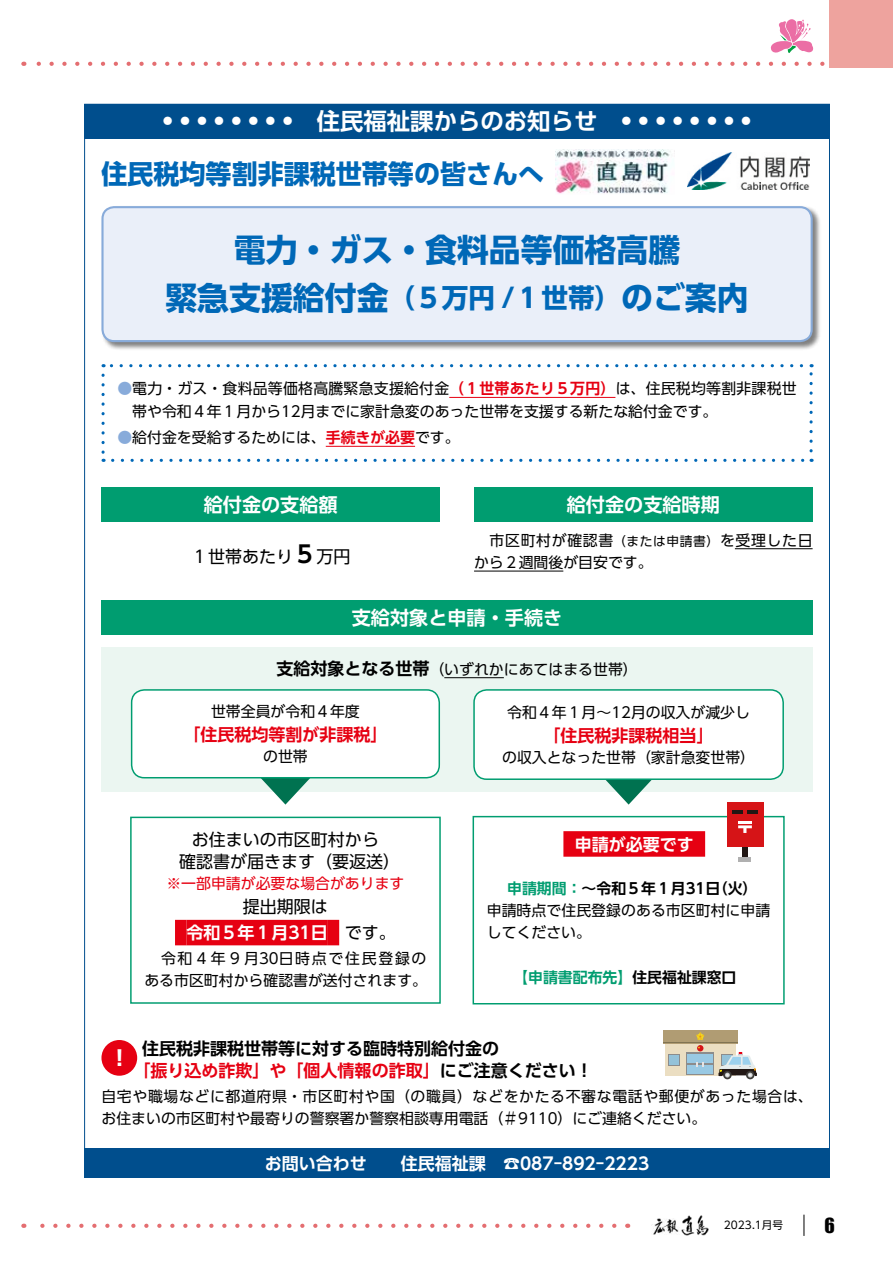
<style>
.page{position:relative;width:893px;height:1263px;background:#fff}
.page>*{position:absolute;margin:0;border:0;box-sizing:border-box;transform-origin:0 0}
.t1{font:700 31.95px/47.8px "UD Shin Go Pro";color:#0068b7}
.t2{font:700 26.55px "UD Shin Go Pro";color:#0068b7}
.t3{font:700 23.4px "Shin Go Pro De";color:#fff}
.t4{font:700 23.4px "UD Shin Go Pro De";color:#fff}
.t5{font:700 23.4px "UD Shin Go Pro De";color:#000}
.t6{font:700 20.85px "UD Shin Go Pro";color:#fff}
.t7{font:700 19.2px "UD Shin Go Pro De";color:#fff}
.t8{font:19.2px "Impact";color:#000}
.t9{font:700 16.95px "UD Shin Go Pro De";color:#e60012}
.t10{font:700 16.95px "UD Shin Go Pro De";color:#fff}
.t11{font:16.95px/22.4px "UD Shin Go Pro";color:#000;text-align:center}
.t12{font:700 16.95px "UD Shin Go Pro De";color:#000}
.t13{font:14.85px/22.4px "UD Shin Go Pro";color:#000}
.t14{font:14.85px/22.4px "UD Shin Go Pro";letter-spacing:.04em;color:#000}
.t15{font:700 14.85px "UD Shin Go Pro De";color:#000}
.t16{font:14.85px "UD Shin Go Pro";color:#e60012}
.t17{font:700 14.85px "UD Shin Go Pro De";color:#009d70}
.t18{font:12.75px "UD Shin Go Pro";letter-spacing:.045em;color:#000}
.t19{font:10.65px "UD Shin Go Pro";color:#000}
.s1{color:#88abda}
.s2{font-family:"UD Shin Go Pro De";font-weight:700;color:#e60012}
.s3{color:#009d70}
.s4{color:#000}
</style>
<div class="page">
<svg style="left:804px;top:1215px;width:1px;height:21px"></svg>
<svg style="left:36px;top:62px;width:789px;height:4px"></svg>
<div style="left:829px;top:0;width:64px;height:68px;background:#eea39e"></div>
<svg style="left:771px;top:19px;width:42px;height:34px"></svg>
<svg style="left:40px;top:1224px;width:574px;height:4px"></svg>
<img style="left:652px;top:1219px;width:27px;height:16px">
<img style="left:682px;top:1215px;width:27px;height:20px">
<div style="left:84px;top:104px;width:746px;height:34px;background:#004e8d"></div>
<div style="left:101px;top:206px;width:720px;height:145px;background:#000;opacity:.5"></div>
<div style="left:102px;top:207px;width:710px;height:134px;background:#eaeff9;border-radius:12px"></div>
<div style="left:101px;top:206px;width:712px;height:136px;border:2px solid #88abda;border-radius:12px"></div>
<hr style="left:449px;top:397px;width:166px;height:1px;background:#e60012">
<hr style="left:326px;top:446px;width:89px;height:1px;background:#e60012">
<svg style="left:101px;top:375px;width:4px;height:87px"></svg>
<svg style="left:113px;top:459px;width:699px;height:3px"></svg>
<svg style="left:809px;top:364px;width:4px;height:87px"></svg>
<svg style="left:103px;top:364px;width:698px;height:3px"></svg>
<div style="left:84px;top:1148px;width:746px;height:30px;background:#004e8d"></div>
<div style="left:101px;top:488px;width:339px;height:34px;background:#009d70"></div>
<div style="left:474px;top:488px;width:339px;height:34px;background:#009d70"></div>
<hr style="left:735px;top:548px;width:78px;height:1px;background:#000">
<hr style="left:474px;top:571px;width:89px;height:1px;background:#000">
<div style="left:101px;top:1040px;width:36px;height:36px;background:#e60012;border-radius:50%"></div>
<div style="left:665px;top:1032px;width:71px;height:43px;background:#ebdec2"></div>
<svg style="left:686px;top:1052px;width:28px;height:23px"></svg>
<div style="left:687px;top:1054px;width:13px;height:9px;background:#99c9e3"></div>
<div style="left:701px;top:1054px;width:12px;height:9px;background:#99c9e3"></div>
<div style="left:687px;top:1065px;width:13px;height:9px;background:#99c9e3"></div>
<div style="left:701px;top:1065px;width:12px;height:9px;background:#99c9e3"></div>
<svg style="left:696px;top:1062px;width:8px;height:4px"></svg>
<div style="left:663px;top:1030px;width:75px;height:14px;background:#b09c73"></div>
<hr style="left:663px;top:1042px;width:75px;height:1px;background:#807352">
<svg style="left:668px;top:1054px;width:11px;height:11px"></svg>
<div style="left:669px;top:1054px;width:9px;height:10px;background:#94c2d9"></div>
<svg style="left:696px;top:1032px;width:8px;height:19px"></svg>
<svg style="left:723px;top:1071px;width:9px;height:8px"></svg>
<svg style="left:718px;top:1052px;width:39px;height:25px"></svg>
<div style="left:101px;top:601px;width:712px;height:34px;background:#009d70"></div>
<div style="left:101px;top:647px;width:712px;height:144px;background:#ebf6f1"></div>
<hr style="left:444px;top:677px;width:60px;height:1px;background:#000">
<svg style="left:260px;top:778px;width:51px;height:27px"></svg>
<div style="left:132px;top:690px;width:307px;height:88px;background:#fff;border-radius:13px"></div>
<div style="left:131px;top:689px;width:309px;height:89px;border:1px solid #009d70;border-radius:13px"></div>
<div style="left:175px;top:920px;width:11px;height:25px;background:#e60012"></div>
<div style="left:186px;top:920px;width:142px;height:25px;background:#e60012"></div>
<div style="left:328px;top:920px;width:11px;height:25px;background:#e60012"></div>
<div style="left:130px;top:817px;width:311px;height:187px;border:1px solid #009d70"></div>
<svg style="left:603px;top:780px;width:51px;height:25px"></svg>
<div style="left:474px;top:690px;width:309px;height:89px;background:#fff;border-radius:13px"></div>
<div style="left:473px;top:689px;width:311px;height:91px;border:1px solid #009d70;border-radius:13px"></div>
<div style="left:563px;top:831px;width:142px;height:26px;background:#e60012"></div>
<div style="left:473px;top:816px;width:312px;height:188px;border:1px solid #009d70"></div>
<div style="left:742px;top:836px;width:6px;height:25px;background:#211714"></div>
<div style="left:738px;top:857px;width:13px;height:5px;background:#b0b0b0"></div>
<div style="left:727px;top:802px;width:36px;height:44px;background:#d61417"></div>
<svg style="left:732px;top:810px;width:26px;height:3px"></svg>
<hr style="left:738px;top:821px;width:14px;height:3px;background:#fff">
<svg style="left:738px;top:825px;width:14px;height:8px"></svg>
<img style="left:556px;top:149px;width:115px;height:45px">
<img style="left:688px;top:152px;width:122px;height:38px">
<h3 class="t3" style="left:162px;top:102px;width:133px">••••••••</h3>
<h3 class="t4" style="left:317px;top:102px;width:282px">住民福祉課からのお知らせ</h3>
<h2 class="t2" style="left:101px;top:152px;width:444px">住民税均等割非課税世帯等の皆さんへ</h2>
<h3 class="t3" style="left:621px;top:102px;width:133px">••••••• •</h3>
<h1 class="t1" style="left:621px;top:225px;width:129px;text-indent:-387px">電力・ガス・食料品等価格高騰<br>のご案内</h1>
<h1 class="t1" style="left:165px;top:273px;width:225px">緊急支援給付金</h1>
<h2 class="t2" style="left:389px;top:276px;width:234px">（５万円 /１世帯）</h2>
<p class="t13" style="left:132px;top:377px;width:666px;text-indent:-15px"><span class="s1">●</span>電力・ガス・食料品等価格高騰緊急支援給付金<span class="s2">（１世帯あたり５万円）</span>は、住民税均等割非課税世帯や令和４年１月から12月までに家計急変のあった世帯を支援する新たな給付金です。</p>
<p class="t13" style="left:117px;top:426px;width:344px"><span class="s1">●</span>給付金を受給するためには、<span class="s2">手続きが必要</span>です。</p>
<p class="t7" style="left:204px;top:489px;width:135px">給付金の支給額</p>
<p class="t11" style="left:316px;top:544px;width:36px">万円</p>
<h3 class="t5" style="left:293px;top:535px;width:25px">５</h3>
<p class="t11" style="left:191px;top:544px;width:104px">１世帯あたり</p>
<p class="t7" style="left:567px;top:489px;width:155px">給付金の支給時期</p>
<p class="t13" style="left:474px;top:528px;width:180px">　市区町村が確認書<br>から２週間後が目安です。</p>
<p class="t18" style="left:613px;top:530px;width:108px">（または申請書）</p>
<p class="t13" style="left:720px;top:528px;width:94px">を受理した日</p>
<p class="t7" style="left:352px;top:602px;width:212px">支給対象と申請・手続き</p>
<p class="t13" style="left:429px;top:657px;width:210px">（いずれかにあてはまる世帯(</p>
<p class="t12" style="left:276px;top:654px;width:155px">支給対象となる世帯</p>
<p class="t13" style="left:211px;top:700px;width:150px">世帯全員が令和４年度</p>
<p class="t9" style="left:183px;top:721px;width:206px">「住民税均等割が非課税「</p>
<p class="t13" style="left:263px;top:744px;width:46px">の世帯</p>
<p class="t13" style="left:507px;top:701px;width:244px">令和４年１月～12月の収入が減少し</p>
<p class="t9" style="left:544px;top:722px;width:172px">「住民税非課税相当「</p>
<p class="t13" style="left:502px;top:745px;width:254px">の収入となった世帯（家計急変世帯(</p>
<p class="t11" style="left:179px;top:828px;width:223px">お住まいの市区町村から<br>確認書が届きます（要返送(</p>
<p class="t16" style="left:166px;top:871px;width:240px">※一部申請が必要な場合があります</p>
<p class="t11" style="left:243px;top:895px;width:87px">提出期限は</p>
<p class="t11" style="left:345px;top:921px;width:53px">です。</p>
<p class="t10" style="left:186px;top:919px;width:143px">令和５年１月31日</p>
<p class="t13" style="left:144px;top:947px;width:284px">　令和４年９月30日時点で住民登録のある市区町村から確認書が送付されます。</p>
<p class="t10" style="left:575px;top:830px;width:121px">申請が必要です</p>
<p class="t15" style="left:507px;top:876px;width:252px"><span class="s3">申請期間：</span>～令和５年１月31 （日火(</p>
<p class="t13" style="left:487px;top:898px;width:285px">申請時点で住民登録のある市区町村に申請してください。</p>
<p class="t17" style="left:513px;top:965px;width:225px">【申請書配布先】<span class="s4">住民福祉課窓口</span></p>
<p class="t12" style="left:142px;top:1035px;width:359px">住民税非課税世帯等に対する臨時特別給付金の</p>
<h3 class="t6" style="left:109px;top:1041px;width:22px">！</h3>
<p class="t9" style="left:134px;top:1057px;width:461px">「振り込め詐欺」や「個人情報の詐取」<span class="s4">にご注意ください!</span></p>
<p class="t14" style="left:101px;top:1085px;width:713px">自宅や職場などに都道府県・市区町村や国（の職員）などをかたる不審な電話や郵便があった場合は、お住まいの市区町村や最寄りの警察署か警察相談専用電話（＃9110）にご連絡ください。</p>
<p class="t10" style="left:265px;top:1150px;width:223px">お問い合わせ　　住民福祉課</p>
<p class="t10" style="left:503px;top:1150px;width:148px">☎087-892-2223</p>
<p class="t19" style="left:724px;top:1217px;width:61px">2023.1月号</p>
<p class="t8" style="left:825px;top:1210px;width:12px">6</p>
</div>
